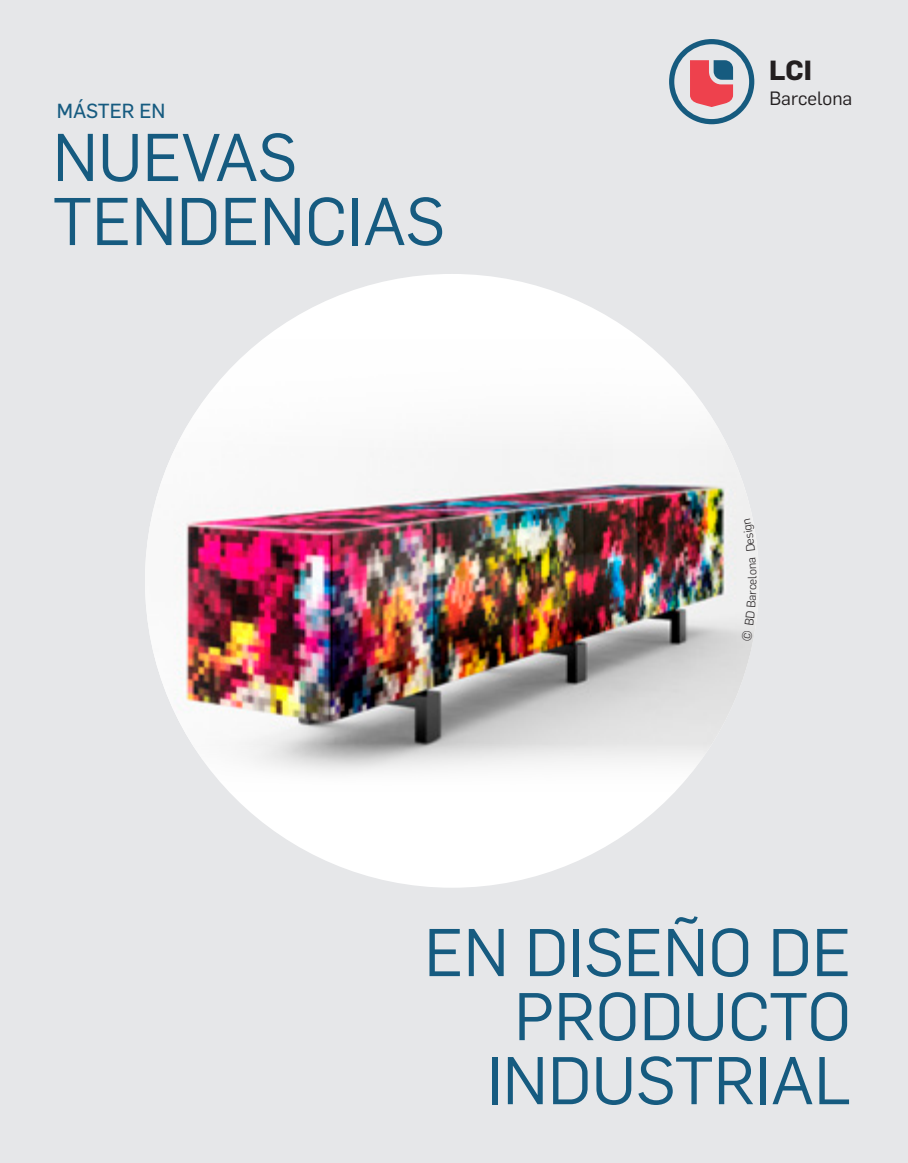
<style>
.page{position:relative;width:908px;height:1163px;background:#fff}
.page>*{position:absolute;margin:0;border:0;box-sizing:border-box;transform-origin:0 0}
.t1{font:66px "Flama";color:#165b80}
.t2{font:700 27.2px "Flama";color:#231f20}
.t3{font:20px "Flama Basic";color:#165b80}
.t4{font:18.8px "Flama";color:#231f20}
.t5{font:300 12px "Flama";color:#231f20}
</style>
<div class="page">
<div style="left:0;top:0;width:907px;height:1162px;background:#e6e7e9"></div>
<svg style="left:669px;top:39px;width:85px;height:85px"></svg>
<div style="left:145px;top:274px;width:613px;height:613px;background:#fff;border-radius:50%"></div>
<img style="left:145px;top:330px;width:613px;height:464px">
<svg style="left:741px;top:585px;width:15px;height:56px"></svg>
<svg style="left:749px;top:557px;width:7px;height:18px"></svg>
<svg style="left:743px;top:518px;width:11px;height:33px"></svg>
<p class="t3" style="left:57px;top:97px;width:110px">MÁSTER EN</p>
<p class="t1" style="left:53px;top:112px;width:246px">NUEVAS</p>
<p class="t1" style="left:53px;top:176px;width:393px">TENDENCIAS</p>
<p class="t2" style="left:768px;top:50px;width:44px">LCI</p>
<p class="t4" style="left:769px;top:85px;width:84px">Barcelona</p>
<p class="t5" style="left:743px;top:584px;width:11px;rotate:-90deg">el</p>
<p class="t1" style="left:424px;top:907px;width:428px">EN DISEÑO DE</p>
<p class="t1" style="left:514px;top:971px;width:338px">PRODUCTO</p>
<p class="t1" style="left:486px;top:1035px;width:366px">INDUSTRIAL</p>
</div>
